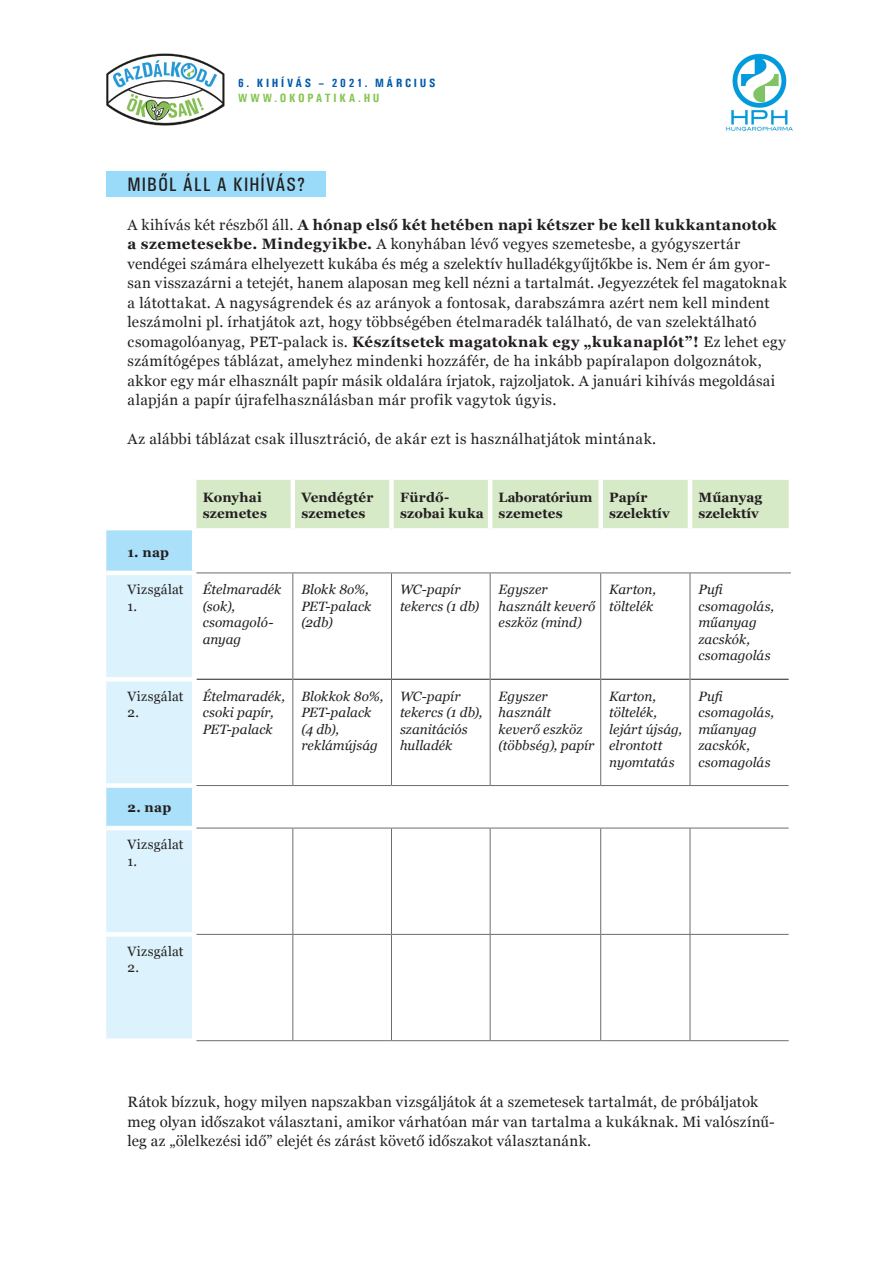
<style>
.page{position:relative;width:893px;height:1263px;background:#fff}
.page>*{position:absolute;margin:0;border:0;box-sizing:border-box;transform-origin:0 0}
.t1{font:500 condensed 19.5px "Univers";letter-spacing:.055em;color:#231f20}
.t2{font:15px/19.5px "Georgia";letter-spacing:.02em;color:#231f20}
.t3{font:italic 13.5px/16.5px "Georgia";letter-spacing:.005em;color:#231f20}
.t4{font:700 13.5px/16.5px "Georgia";color:#231f20}
.t5{font:13.5px/16.5px "Georgia";letter-spacing:.025em;color:#231f20}
.t6{font:700 13.5px/16.5px "Georgia";letter-spacing:.02em;color:#231f20}
.t7{font:700 condensed 12px "Univers";letter-spacing:.225em;color:#015aaa}
.t8{font:700 condensed 12px "Univers";letter-spacing:.22em;color:#84c551}
.s1{font-weight:700}
</style>
<div class="page">
<div style="left:106px;top:171px;width:220px;height:26px;background:#99dbf8"></div>
<svg style="left:106px;top:480px;width:683px;height:560px"></svg>
<hr style="left:192px;top:480px;width:4px;height:48px;background:#fff">
<hr style="left:291px;top:480px;width:4px;height:48px;background:#fff">
<div style="left:389px;top:480px;width:5px;height:48px;background:#fff"></div>
<hr style="left:488px;top:480px;width:4px;height:48px;background:#fff">
<hr style="left:192px;top:788px;width:4px;height:38px;background:#fff">
<hr style="left:291px;top:786px;width:4px;height:42px;background:#fff">
<div style="left:389px;top:786px;width:5px;height:42px;background:#fff"></div>
<hr style="left:488px;top:786px;width:4px;height:42px;background:#fff">
<hr style="left:192px;top:830px;width:4px;height:102px;background:#fff">
<hr style="left:192px;top:937px;width:4px;height:101px;background:#fff">
<div style="left:598px;top:480px;width:5px;height:48px;background:#fff"></div>
<hr style="left:688px;top:480px;width:4px;height:48px;background:#fff">
<div style="left:598px;top:786px;width:5px;height:42px;background:#fff"></div>
<hr style="left:688px;top:786px;width:4px;height:42px;background:#fff">
<hr style="left:106px;top:571px;width:90px;height:4px;background:#fff">
<hr style="left:106px;top:677px;width:86px;height:4px;background:#fff">
<div style="left:106px;top:783px;width:90px;height:5px;background:#fff"></div>
<hr style="left:106px;top:826px;width:90px;height:4px;background:#fff">
<div style="left:106px;top:932px;width:90px;height:5px;background:#fff"></div>
<div style="left:106px;top:1038px;width:90px;height:5px;background:#fff"></div>
<hr style="left:196px;top:679px;width:96px;height:1px;background:#231f20">
<hr style="left:293px;top:679px;width:98px;height:1px;background:#231f20">
<hr style="left:392px;top:679px;width:98px;height:1px;background:#231f20">
<hr style="left:490px;top:679px;width:110px;height:1px;background:#231f20">
<hr style="left:601px;top:679px;width:89px;height:1px;background:#231f20">
<hr style="left:690px;top:679px;width:99px;height:1px;background:#231f20">
<hr style="left:192px;top:575px;width:4px;height:104px;background:#fff">
<hr style="left:192px;top:679px;width:4px;height:104px;background:#fff">
<hr style="left:292px;top:679px;width:1px;height:106px;background:#6c6d70">
<hr style="left:391px;top:679px;width:1px;height:106px;background:#6c6d70">
<hr style="left:490px;top:679px;width:1px;height:106px;background:#6c6d70">
<hr style="left:600px;top:679px;width:1px;height:106px;background:#6c6d70">
<hr style="left:690px;top:679px;width:1px;height:106px;background:#6c6d70">
<div style="left:192px;top:528px;width:101px;height:5px;background:#fff"></div>
<hr style="left:192px;top:533px;width:4px;height:38px;background:#fff">
<div style="left:293px;top:528px;width:98px;height:5px;background:#fff"></div>
<div style="left:391px;top:528px;width:99px;height:5px;background:#fff"></div>
<div style="left:490px;top:528px;width:111px;height:5px;background:#fff"></div>
<div style="left:601px;top:528px;width:89px;height:5px;background:#fff"></div>
<div style="left:690px;top:528px;width:101px;height:5px;background:#fff"></div>
<div style="left:786px;top:533px;width:5px;height:39px;background:#fff"></div>
<hr style="left:196px;top:572px;width:97px;height:1px;background:#6c6d70">
<hr style="left:293px;top:572px;width:98px;height:1px;background:#6c6d70">
<hr style="left:292px;top:573px;width:1px;height:106px;background:#6c6d70">
<hr style="left:391px;top:572px;width:99px;height:1px;background:#6c6d70">
<hr style="left:391px;top:573px;width:1px;height:106px;background:#6c6d70">
<hr style="left:490px;top:572px;width:111px;height:1px;background:#6c6d70">
<hr style="left:490px;top:573px;width:1px;height:106px;background:#6c6d70">
<hr style="left:601px;top:572px;width:89px;height:1px;background:#6c6d70">
<hr style="left:600px;top:573px;width:1px;height:106px;background:#6c6d70">
<hr style="left:690px;top:572px;width:101px;height:1px;background:#6c6d70">
<hr style="left:690px;top:573px;width:1px;height:106px;background:#6c6d70">
<hr style="left:196px;top:785px;width:97px;height:1px;background:#6c6d70">
<hr style="left:293px;top:785px;width:98px;height:1px;background:#6c6d70">
<hr style="left:391px;top:785px;width:99px;height:1px;background:#6c6d70">
<hr style="left:490px;top:785px;width:111px;height:1px;background:#6c6d70">
<hr style="left:601px;top:785px;width:89px;height:1px;background:#6c6d70">
<hr style="left:690px;top:785px;width:99px;height:1px;background:#6c6d70">
<hr style="left:196px;top:1040px;width:97px;height:1px;background:#6c6d70">
<hr style="left:293px;top:1040px;width:98px;height:1px;background:#6c6d70">
<hr style="left:391px;top:1040px;width:99px;height:1px;background:#6c6d70">
<hr style="left:490px;top:1040px;width:111px;height:1px;background:#6c6d70">
<hr style="left:601px;top:1040px;width:89px;height:1px;background:#6c6d70">
<hr style="left:690px;top:1040px;width:99px;height:1px;background:#6c6d70">
<hr style="left:196px;top:828px;width:97px;height:1px;background:#6c6d70">
<hr style="left:293px;top:828px;width:98px;height:1px;background:#6c6d70">
<hr style="left:292px;top:828px;width:1px;height:106px;background:#6c6d70">
<hr style="left:391px;top:828px;width:99px;height:1px;background:#6c6d70">
<hr style="left:391px;top:828px;width:1px;height:106px;background:#6c6d70">
<hr style="left:490px;top:828px;width:111px;height:1px;background:#6c6d70">
<hr style="left:490px;top:828px;width:1px;height:106px;background:#6c6d70">
<hr style="left:601px;top:828px;width:89px;height:1px;background:#6c6d70">
<hr style="left:600px;top:828px;width:1px;height:106px;background:#6c6d70">
<hr style="left:690px;top:828px;width:99px;height:1px;background:#6c6d70">
<hr style="left:690px;top:828px;width:1px;height:106px;background:#6c6d70">
<hr style="left:196px;top:934px;width:97px;height:1px;background:#6c6d70">
<hr style="left:293px;top:934px;width:98px;height:1px;background:#6c6d70">
<hr style="left:292px;top:935px;width:1px;height:105px;background:#6c6d70">
<hr style="left:391px;top:934px;width:99px;height:1px;background:#6c6d70">
<hr style="left:391px;top:935px;width:1px;height:105px;background:#6c6d70">
<hr style="left:490px;top:934px;width:111px;height:1px;background:#6c6d70">
<hr style="left:490px;top:935px;width:1px;height:105px;background:#6c6d70">
<hr style="left:601px;top:934px;width:89px;height:1px;background:#6c6d70">
<hr style="left:600px;top:935px;width:1px;height:105px;background:#6c6d70">
<hr style="left:690px;top:934px;width:99px;height:1px;background:#6c6d70">
<hr style="left:690px;top:935px;width:1px;height:105px;background:#6c6d70">
<img style="left:106px;top:53px;width:119px;height:73px">
<img style="left:725px;top:54px;width:68px;height:77px">
<p class="t7" style="left:238px;top:76px;width:199px">6. KIHÍVÁS – 2021. MÁRCIUS</p>
<p class="t8" style="left:238px;top:90px;width:143px">WWW.OKOPATIKA.HU</p>
<p class="t1" style="left:128px;top:172px;width:179px">MIBŐL ÁLL A KIHÍVÁS?</p>
<p class="t2" style="left:128px;top:214px;width:661px">A kihívás két részből áll. <span class="s1">A hónap első két hetében napi kétszer be kell kukkantanotok a szemetesekbe. Mindegyikbe.</span> A konyhában lévő vegyes szemetesbe, a gyógyszertár vendégei számára elhelyezett kukába és még a szelektív hulladékgyűjtőkbe is. Nem ér ám gyor&shy;san visszazárni a tetejét, hanem alaposan meg kell nézni a tartalmát. Jegyezzétek fel magatoknak a látottakat. A nagyságrendek és az arányok a fontosak, darabszámra azért nem kell mindent leszámolni pl. írhatjátok azt, hogy többségében ételmaradék található, de van szelektálható csomagolóanyag, PET-palack is. <span class="s1">Készítsetek magatoknak egy „kukanaplót”!</span> Ez lehet egy számítógépes táblázat, amelyhez mindenki hozzáfér, de ha inkább papíralapon dolgoznátok, akkor egy már elhasznált papír másik oldalára írjatok, rajzoljatok. A januári kihívás megoldásai alapján a papír újrafelhasználásban már profik vagytok úgyis.</p>
<p class="t2" style="left:128px;top:428px;width:530px">Az alábbi táblázat csak illusztráció, de akár ezt is használhatjátok mintának.</p>
<p class="t4" style="left:203px;top:488px;width:61px">Konyhai</p>
<p class="t4" style="left:203px;top:505px;width:66px">szemetes</p>
<p class="t4" style="left:301px;top:488px;width:74px">Vendégtér szemetes</p>
<p class="t6" style="left:400px;top:488px;width:85px">Fürdő&shy;szobai kuka</p>
<p class="t4" style="left:499px;top:488px;width:95px">Laboratórium szemetes</p>
<p class="t4" style="left:609px;top:488px;width:62px">Papír szelektív</p>
<p class="t4" style="left:698px;top:488px;width:65px">Műanyag szelektív</p>
<p class="t4" style="left:128px;top:543px;width:43px">1. nap</p>
<p class="t5" style="left:128px;top:581px;width:58px">Vizsgálat<br>1.</p>
<p class="t3" style="left:203px;top:581px;width:80px">Ételmaradék (sok), csomagoló&shy;anyag</p>
<p class="t3" style="left:301px;top:581px;width:69px">Blokk 8o%,</p>
<p class="t3" style="left:301px;top:597px;width:72px">PET-palack (2db)</p>
<p class="t5" style="left:128px;top:687px;width:58px">Vizsgálat<br>2.</p>
<p class="t3" style="left:203px;top:687px;width:84px">Ételmaradék, csoki papír,<br>PET-palack</p>
<p class="t3" style="left:301px;top:687px;width:84px">Blokkok 8o%,</p>
<p class="t3" style="left:301px;top:703px;width:72px">PET-palack (4 db),</p>
<p class="t3" style="left:301px;top:736px;width:78px">reklámújság</p>
<p class="t4" style="left:128px;top:798px;width:45px">2. nap</p>
<p class="t5" style="left:128px;top:836px;width:58px">Vizsgálat<br>1.</p>
<p class="t3" style="left:400px;top:581px;width:81px">WC-papír tekercs (1 db)</p>
<p class="t3" style="left:499px;top:581px;width:98px">Egyszer használt keverő eszköz (mind)</p>
<p class="t3" style="left:609px;top:581px;width:48px">Karton, töltelék</p>
<p class="t3" style="left:698px;top:581px;width:77px">Pufi csomagolás, műanyag zacskók, csomagolás</p>
<p class="t3" style="left:400px;top:687px;width:84px">WC-papír tekercs (1 db), szanitációs hulladék</p>
<p class="t3" style="left:499px;top:687px;width:97px">Egyszer használt keverő eszköz (többség), papír</p>
<p class="t3" style="left:609px;top:687px;width:49px">Karton, töltelék,</p>
<p class="t3" style="left:609px;top:720px;width:74px">lejárt újság,</p>
<p class="t3" style="left:609px;top:736px;width:67px">elrontott nyomtatás</p>
<p class="t3" style="left:698px;top:687px;width:77px">Pufi csomagolás, műanyag zacskók, csomagolás</p>
<p class="t5" style="left:128px;top:942px;width:58px">Vizsgálat<br>2.</p>
<p class="t2" style="left:128px;top:1091px;width:649px">Rátok bízzuk, hogy milyen napszakban vizsgáljátok át a szemetesek tartalmát, de próbáljatok meg olyan időszakot választani, amikor várhatóan már van tartalma a kukáknak. Mi valószínű&shy;leg az „ölelkezési idő” elejét és zárást követő időszakot választanánk.</p>
</div>
